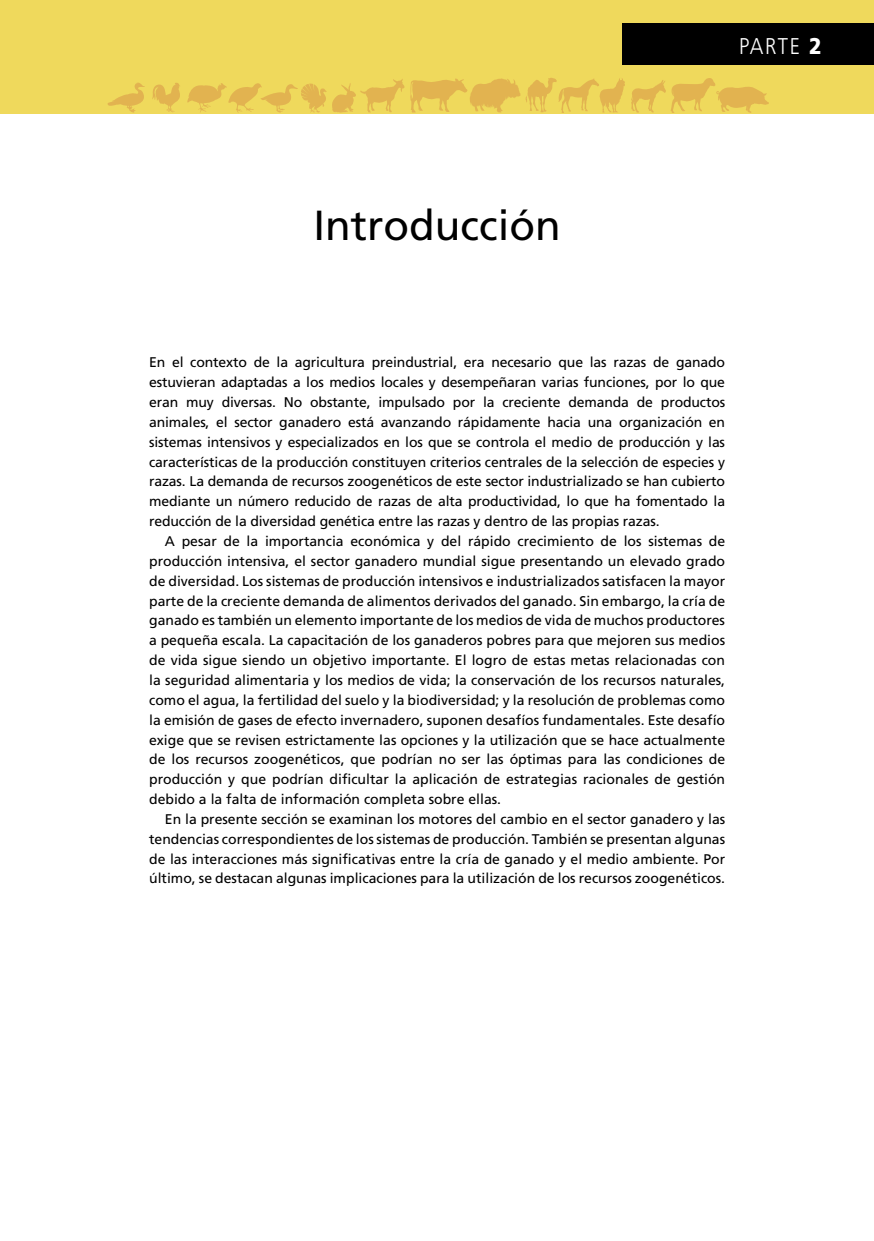
<style>
.page{position:relative;width:874px;height:1241px;background:#fff}
.page>*{position:absolute;margin:0;border:0;box-sizing:border-box;transform-origin:0 0}
.t1{font:42px "Frutiger LT Std";color:#000}
.t2{font:300 22.75px "Frutiger LT Std";color:#fff;scale:.9 1}
.t3{font:900 22.75px "Frutiger LT Std";color:#fff;scale:.9 1}
.t4{font:14px/19.8px "Frutiger LT Std";color:#000;text-align:justify}
</style>
<div class="page">
<hr style="left:0;top:0;width:1px;height:1240px;background:#efd95c">
<div style="left:0;top:0;width:873px;height:114px;background:#efd95c"></div>
<svg style="left:410px;top:78px;width:358px;height:35px"></svg>
<svg style="left:107px;top:79px;width:297px;height:34px"></svg>
<div style="left:622px;top:23px;width:251px;height:42px;background:#000"></div>
<h2 class="t2" style="left:738px;top:33px;width:27px">PARTE</h2>
<h2 class="t3" style="left:808px;top:32px;width:15px">2</h2>
<h1 class="t1" style="left:313px;top:201px;width:249px">Introducción</h1>
<p class="t4" style="left:149px;top:352px;width:577px">En el contexto de la agricultura preindustrial, era necesario que las razas de ganado estuvieran adaptadas a los medios locales y desempeñaran varias funciones, por lo que eran muy diversas. No obstante, impulsado por la creciente demanda de productos animales, el sector ganadero está avanzando rápidamente hacia una organización en sistemas intensivos y especializados en los que se controla el medio de producción y las características de la producción constituyen criterios centrales de la selección de especies y razas. La demanda de recursos zoogenéticos de este sector industrializado se han cubierto mediante un número reducido de razas de alta productividad, lo que ha fomentado la reducción de la diversidad genética entre las razas y dentro de las propias razas.</p>
<p class="t4" style="left:149px;top:531px;width:577px;text-indent:16px">A pesar de la importancia económica y del rápido crecimiento de los sistemas de producción intensiva, el sector ganadero mundial sigue presentando un elevado grado de diversidad. Los sistemas de producción intensivos e industrializados satisfacen la mayor parte de la creciente demanda de alimentos derivados del ganado. Sin embargo, la cría de ganado es también un elemento importante de los medios de vida de muchos productores a pequeña escala. La capacitación de los ganaderos pobres para que mejoren sus medios de vida sigue siendo un objetivo importante. El logro de estas metas relacionadas con la seguridad alimentaria y los medios de vida; la conservación de los recursos naturales, como el agua, la fertilidad del suelo y la biodiversidad; y la resolución de problemas como la emisión de gases de efecto invernadero, suponen desafíos fundamentales. Este desafío exige que se revisen estrictamente las opciones y la utilización que se hace actualmente de los recursos zoogenéticos, que podrían no ser las óptimas para las condiciones de producción y que podrían dificultar la aplicación de estrategias racionales de gestión debido a la falta de información completa sobre ellas.</p>
<p class="t4" style="left:149px;top:809px;width:577px;text-indent:16px">En la presente sección se examinan los motores del cambio en el sector ganadero y las tendencias correspondientes de los sistemas de producción. También se presentan algunas de las interacciones más significativas entre la cría de ganado y el medio ambiente. Por último, se destacan algunas implicaciones para la utilización de los recursos zoogenéticos.</p>
</div>
